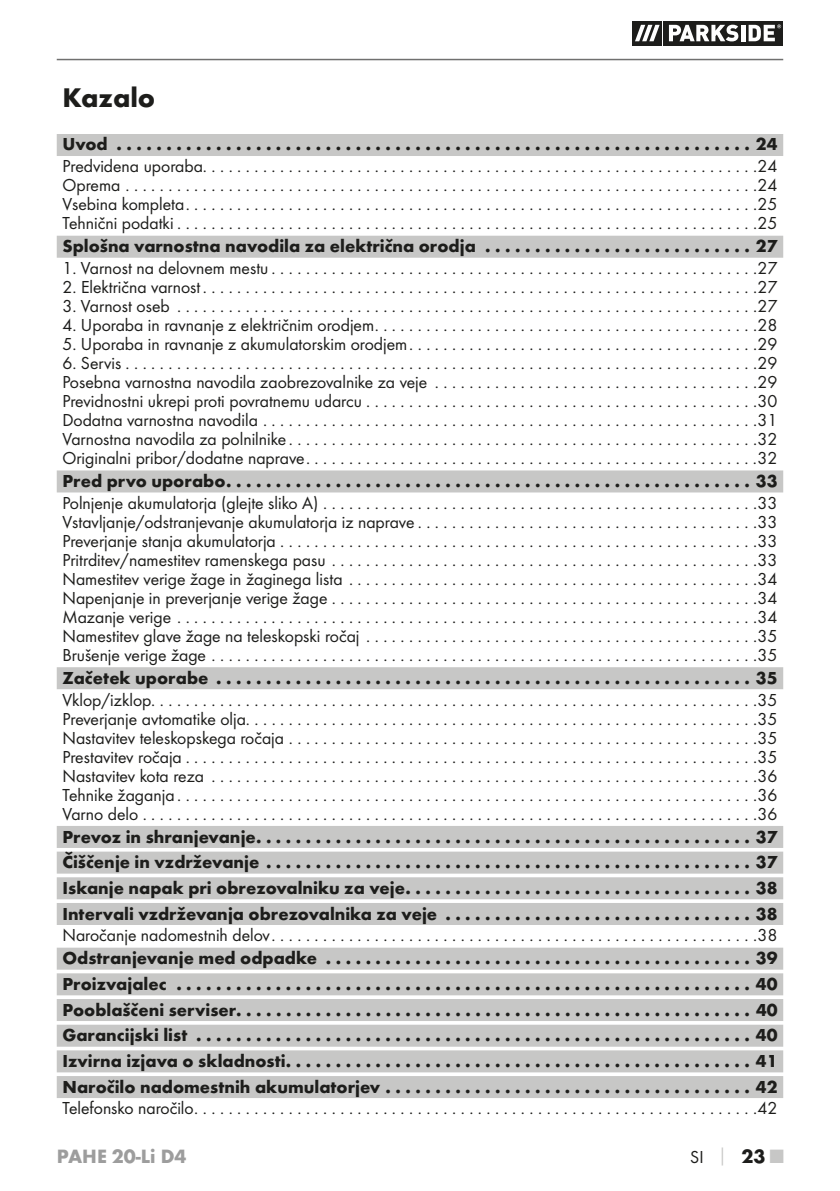
<style>
.page{position:relative;width:840px;height:1191px;background:#fff}
.page>*{position:absolute;margin:0;border:0;box-sizing:border-box;transform-origin:0 0}
.t1{font:700 28px "Futura";color:#1d1d1b}
.t2{font:700 20px "Futura";color:#9d9d9d}
.t3{font:18px/19px "Futura Boo";color:#1d1d1b;text-align:justify}
.t4{font:700 18px/25.6px "Futura";color:#1d1d1b;text-align:justify}
.s1{font-family:"Futura";font-weight:700;color:#c7c7c6}
.s2{font-family:"Futura";font-weight:700;font-size:20px}
.s3{font-family:"Futura";font-weight:700;font-size:20px;color:#c7c7c6}
</style>
<div class="page">
<hr style="left:57px;top:59px;width:725px;height:1px;background:#70706f">
<svg style="left:661px;top:21px;width:1px;height:24px"></svg>
<svg style="left:632px;top:21px;width:29px;height:24px"></svg>
<svg style="left:663px;top:21px;width:119px;height:24px"></svg>
<svg style="left:634px;top:25px;width:25px;height:16px"></svg>
<svg style="left:668px;top:25px;width:70px;height:16px"></svg>
<svg style="left:740px;top:25px;width:4px;height:16px"></svg>
<svg style="left:748px;top:24px;width:32px;height:17px"></svg>
<div style="left:57px;top:134px;width:725px;height:22px;background:#c7c7c6"></div>
<div style="left:57px;top:236px;width:725px;height:22px;background:#c7c7c6"></div>
<div style="left:57px;top:470px;width:725px;height:22px;background:#c7c7c6"></div>
<div style="left:57px;top:667px;width:725px;height:22px;background:#c7c7c6"></div>
<div style="left:57px;top:826px;width:725px;height:22px;background:#c7c7c6"></div>
<div style="left:57px;top:851px;width:725px;height:22px;background:#c7c7c6"></div>
<div style="left:57px;top:877px;width:725px;height:22px;background:#c7c7c6"></div>
<div style="left:57px;top:903px;width:725px;height:22px;background:#c7c7c6"></div>
<div style="left:57px;top:947px;width:725px;height:22px;background:#c7c7c6"></div>
<div style="left:57px;top:973px;width:725px;height:22px;background:#c7c7c6"></div>
<div style="left:57px;top:999px;width:725px;height:22px;background:#c7c7c6"></div>
<div style="left:57px;top:1024px;width:725px;height:22px;background:#c7c7c6"></div>
<div style="left:57px;top:1050px;width:725px;height:22px;background:#c7c7c6"></div>
<div style="left:57px;top:1076px;width:725px;height:22px;background:#c7c7c6"></div>
<h1 class="t1" style="left:62px;top:86px;width:94px">Kazalo</h1>
<p class="t4" style="left:62px;top:133px;width:716px">Uvod ................................................................24</p>
<p class="t3" style="left:62px;top:157px;width:716px">Predvidena uporaba. . . . . . . . . . . . . . . . . . . . . . . . . . . . . . . . . . . . . . . . . . . . . . . . . . . . . . . . . . . . . . . . .24<br>Oprema ..........................................................................24<br>Vsebina kompleta ...................................................................25<br>Tehnični podatki ....................................................................25</p>
<p class="t4" style="left:62px;top:234px;width:716px">Splošna varnostna navodila za električna orodja . . . . . . . . . . . . . . . . . . . . . . . . . . . 27</p>
<p class="t3" style="left:62px;top:259px;width:716px">1. Varnost na delovnem mestu .........................................................27</p>
<p class="t3" style="left:62px;top:278px;width:716px">2. Električna varnost .................................................................27</p>
<p class="t3" style="left:62px;top:297px;width:716px">3. Varnost oseb ....................................................................27</p>
<p class="t3" style="left:62px;top:316px;width:716px">4. Uporaba in ravnanje z električnim orodjem .............................................28</p>
<p class="t3" style="left:62px;top:335px;width:716px">5. Uporaba in ravnanje z akumulatorskim orodjem .........................................29</p>
<p class="t3" style="left:62px;top:354px;width:716px">6. Servis ..........................................................................29<br>Posebna varnostna navodila za obrezovalnike za veje . . . . . . . . . . . . . . . . . . . . . . . . . . . . . . . . . . . . . .29<br>Previdnostni ukrepi proti povratnemu udarcu ..............................................30<br>Dodatna varnostna navodila ..........................................................31<br>Varnostna navodila za polnilnike .......................................................32<br>Originalni pribor/dodatne naprave .....................................................32</p>
<p class="t4" style="left:62px;top:469px;width:716px">Pred prvo uporabo .....................................................33</p>
<p class="t3" style="left:62px;top:494px;width:716px">Polnjenje akumulatorja (glejte sliko A) ...................................................33<br>Vstavljanje/odstranjevanje akumulatorja iz naprave . . . . . . . . . . . . . . . . . . . . . . . . . . . . . . . . . . . . . . . .33<br>Preverjanje stanja akumulatorja ........................................................33<br>Pritrditev/namestitev ramenskega pasu ..................................................33<br>Namestitev verige žage in žaginega lista ................................................34<br>Napenjanje in preverjanje verige žage ..................................................34<br>Mazanje verige ....................................................................34<br>Namestitev glave žage na teleskopski ročaj ..............................................35<br>Brušenje verige žage ................................................................35</p>
<p class="t4" style="left:62px;top:666px;width:716px">Začetek uporabe ......................................................35</p>
<p class="t3" style="left:62px;top:691px;width:716px">Vklop/izklop. . . . . . . . . . . . . . . . . . . . . . . . . . . . . . . . . . . . . . . . . . . . . . . . . . . . . . . . . . . . . . . . . . . . . . .35<br>Preverjanje avtomatike olja. . . . . . . . . . . . . . . . . . . . . . . . . . . . . . . . . . . . . . . . . . . . . . . . . . . . . . . . . . . .35<br>Nastavitev teleskopskega ročaja .......................................................35<br>Prestavitev ročaja ...................................................................35<br>Nastavitev kota reza ................................................................36<br>Tehnike žaganja ....................................................................36<br>Varno delo ........................................................................36</p>
<p class="t4" style="left:62px;top:825px;width:716px">Prevoz in shranjevanje ..................................................37<br>Čiščenje in vzdrževanje .................................................37<br>Iskanje napak pri obrezovalniku za veje ...................................38<br>Intervali vzdrževanja obrezovalnika za veje . . . . . . . . . . . . . . . . . . . . . . . . . . . . . . . 38</p>
<p class="t3" style="left:62px;top:926px;width:716px">Naročanje nadomestnih delov .........................................................38</p>
<p class="t4" style="left:62px;top:946px;width:716px">Odstranjevanje med odpadke ...........................................39<br>Proizvajalec ..........................................................40<br>Pooblaščeni serviser. . . . . . . . . . . . . . . . . . . . . . . . . . . . . . . . . . . . . . . . . . . . . . . . . . . . 40<br>Garancijski list ........................................................40<br>Izvirna izjava o skladnosti ...............................................41<br>Naročilo nadomestnih akumulatorjev .....................................42</p>
<p class="t3" style="left:62px;top:1099px;width:716px">Telefonsko naročilo ..................................................................42</p>
<p class="t2" style="left:57px;top:1147px;width:131px">PAHE 20-Li D4</p>
<p class="t3" style="left:690px;top:1147px;width:95px">SI <span class="s1">│</span> <span class="s2">23</span> <span class="s3">■</span></p>
</div>
